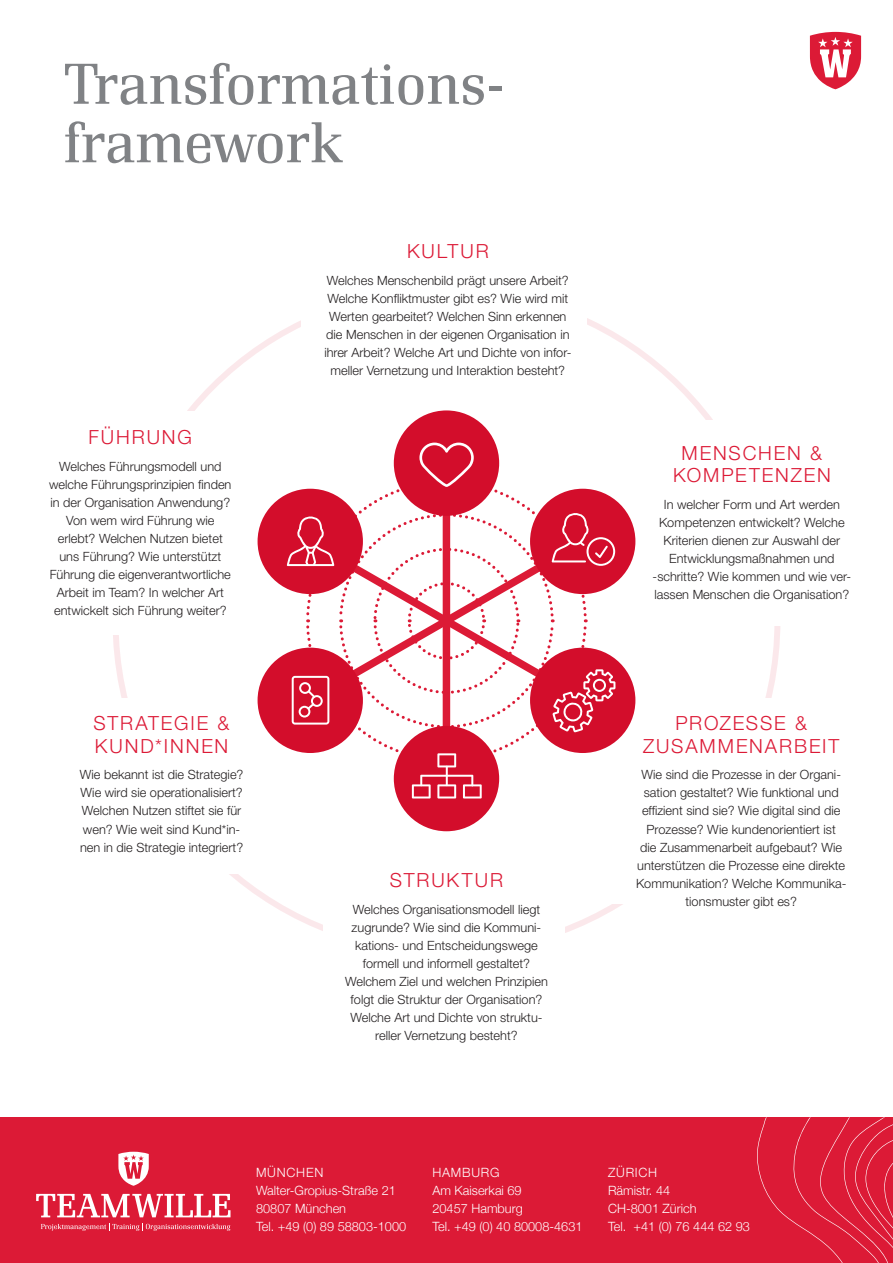
<style>
.page{position:relative;width:893px;height:1263px;background:#fff}
.page>*{position:absolute;margin:0;border:0;box-sizing:border-box;transform-origin:0 0}
.t1{font:55.5px/58.5px "Renault SBOP";color:#808285}
.t2{font:300 19.5px/22.5px "Helvetica Neue LT Pro";letter-spacing:.1em;color:#dc1a36;text-align:center}
.t3{font:300 12.75px/18px "Helvetica Neue LT Pro";color:#231f20;text-align:center}
.t4{font:300 12.75px/18px "Helvetica Neue";color:#fff}
</style>
<div class="page">
<div style="left:0;top:1117px;width:893px;height:146px;background:#dc1a36"></div>
<svg style="left:757px;top:1117px;width:136px;height:146px"></svg>
<svg style="left:41px;top:1223px;width:189px;height:8px"></svg>
<svg style="left:36px;top:1194px;width:194px;height:23px"></svg>
<svg style="left:118px;top:1152px;width:31px;height:34px"></svg>
<svg style="left:810px;top:32px;width:51px;height:57px"></svg>
<div style="left:394px;top:410px;width:105px;height:106px;background:#d30d2b;border-radius:50%"></div>
<div style="left:394px;top:726px;width:105px;height:105px;background:#d30d2b;border-radius:50%"></div>
<hr style="left:446px;top:766px;width:2px;height:20px;background:#fff">
<svg style="left:412px;top:775px;width:70px;height:23px"></svg>
<div style="left:530px;top:489px;width:105px;height:105px;background:#d30d2b;border-radius:50%"></div>
<div style="left:258px;top:648px;width:105px;height:105px;background:#d30d2b;border-radius:50%"></div>
<div style="left:258px;top:489px;width:105px;height:105px;background:#d30d2b;border-radius:50%"></div>
<div style="left:530px;top:648px;width:105px;height:105px;background:#d30d2b;border-radius:50%"></div>
<svg style="left:287px;top:443px;width:328px;height:324px"></svg>
<h1 class="t1" style="left:64px;top:56px;width:442px">Transformations&shy;framework</h1>
<h2 class="t2" style="left:89px;top:425px;width:105px">FÜHRUNG</h2>
<p class="t3" style="left:49px;top:457px;width:184px">Welches Führungsmodell und welche Führungsprinzipien finden in der Organisation Anwendung?<br>Von wem wird Führung wie erlebt? Welchen Nutzen bietet uns Führung? Wie unterstützt<br>Führung die eigenverantwortliche<br>Arbeit im Team? In welcher Art entwickelt sich Führung weiter?</p>
<h2 class="t2" style="left:94px;top:712px;width:137px;text-align:left">STRATEGIE &amp;<br>KUND*INNEN</h2>
<p class="t3" style="left:80px;top:766px;width:165px;text-align:left">Wie bekannt ist die Strategie?<br>Wie wird sie operationalisiert?<br>Welchen Nutzen stiftet sie für wen? Wie weit sind Kund*in&shy;nen in die Strategie integriert?</p>
<h2 class="t2" style="left:407px;top:239px;width:83px">KULTUR</h2>
<p class="t3" style="left:324px;top:271px;width:249px">Welches Menschenbild prägt unsere Arbeit?<br>Welche Konfliktmuster gibt es? Wie wird mit Werten gearbeitet? Welchen Sinn erkennen die Menschen in der eigenen Organisation in ihrer Arbeit? Welche Art und Dichte von infor&shy;meller Vernetzung und Interaktion besteht?</p>
<h2 class="t2" style="left:390px;top:869px;width:115px">STRUKTUR</h2>
<p class="t3" style="left:345px;top:900px;width:204px">Welches Organisationsmodell liegt zugrunde? Wie sind die Kommuni&shy;kations- und Entscheidungswege formell und informell gestaltet?<br>Welchem Ziel und welchen Prinzipien folgt die Struktur der Organisation?<br>Welche Art und Dichte von struktu&shy;reller Vernetzung besteht?</p>
<h2 class="t2" style="left:673px;top:441px;width:159px">MENSCHEN &amp;<br>KOMPETENZEN</h2>
<p class="t3" style="left:653px;top:495px;width:200px">In welcher Form und Art werden<br>Kompetenzen entwickelt? Welche<br>Kriterien dienen zur Auswahl der<br>Entwicklungsmaßnahmen und -schritte? Wie kommen und wie ver&shy;lassen Menschen die Organisation?</p>
<h2 class="t2" style="left:643px;top:712px;width:198px">PROZESSE &amp;<br>ZUSAMMENARBEIT</h2>
<p class="t3" style="left:636px;top:766px;width:212px">Wie sind die Prozesse in der Organi&shy;sation gestaltet? Wie funktional und effizient sind sie? Wie digital sind die Prozesse? Wie kundenorientiert ist<br>die Zusammenarbeit aufgebaut? Wie unterstützen die Prozesse eine direkte Kommunikation? Welche Kommunika&shy;tionsmuster gibt es?</p>
<p class="t4" style="left:256px;top:1162px;width:152px">MÜNCHEN<br>Walter-Gropius-Straße 21<br>80807 München<br>Tel. +49 (0) 89 58803-1000</p>
<p class="t4" style="left:432px;top:1162px;width:152px">HAMBURG<br>Am Kaiserkai 69<br>20457 Hamburg<br>Tel. +49 (0) 40 80008-4631</p>
<p class="t4" style="left:608px;top:1162px;width:143px">ZÜRICH<br>Rämistr. 44<br>CH-8001 Zürich<br>Tel. +41 (0) 76 444 62 93</p>
</div>
